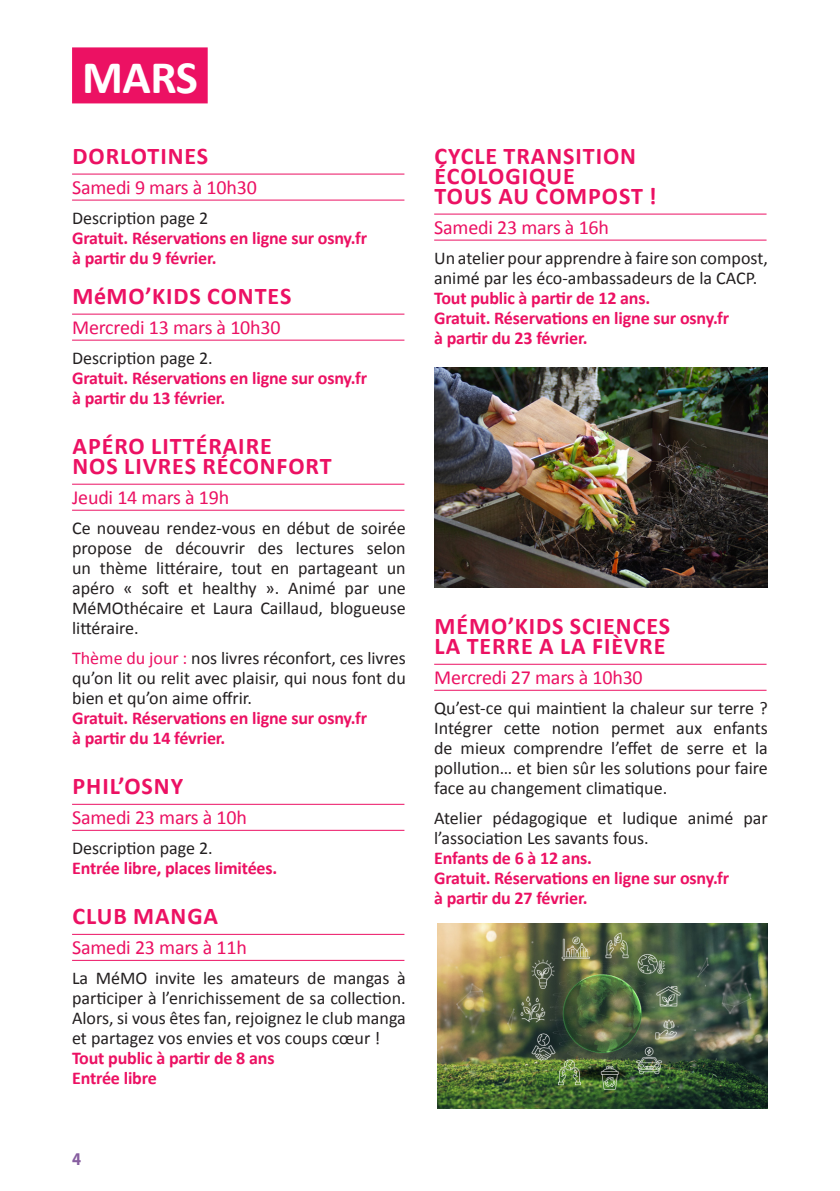
<style>
.page{position:relative;width:840px;height:1191px;background:#fff}
.page>*{position:absolute;margin:0;border:0;box-sizing:border-box;transform-origin:0 0}
.Style_de_paragraphe_1{font:700 46.8px "Calibri";color:#fff}
.Style_de_paragraphe_1-2{font:700 24px/20px "Calibri";letter-spacing:.04em;color:#ec1163}
.Style_de_paragraphe_1-3{font:20px "Calibri";letter-spacing:-.01em;color:#ec1163}
.Style_de_paragraphe_1-4{font:18px/20px "Calibri";color:#231f20;text-align:justify}
.Style_de_paragraphe_1-5{font:700 18px/20px "Calibri";letter-spacing:-.01em;color:#ec1163}
.t1{font:700 18px "Myriad Pro";color:#875ea0;scale:.9 1}
.s1{color:#ec1163}
</style>
<div class="page">
<hr style="left:72px;top:174px;width:332px;height:1px;background:#ec1163">
<hr style="left:72px;top:314px;width:332px;height:1px;background:#ec1163">
<hr style="left:72px;top:484px;width:332px;height:1px;background:#ec1163">
<hr style="left:72px;top:804px;width:332px;height:1px;background:#ec1163">
<hr style="left:72px;top:934px;width:332px;height:1px;background:#ec1163">
<hr style="left:72px;top:200px;width:332px;height:1px;background:#ec1163">
<hr style="left:72px;top:340px;width:332px;height:1px;background:#ec1163">
<hr style="left:72px;top:510px;width:332px;height:1px;background:#ec1163">
<hr style="left:72px;top:830px;width:332px;height:1px;background:#ec1163">
<hr style="left:72px;top:960px;width:332px;height:1px;background:#ec1163">
<hr style="left:434px;top:214px;width:332px;height:1px;background:#ec1163">
<hr style="left:434px;top:664px;width:332px;height:1px;background:#ec1163">
<hr style="left:434px;top:240px;width:332px;height:1px;background:#ec1163">
<hr style="left:434px;top:690px;width:332px;height:1px;background:#ec1163">
<div style="left:72px;top:47px;width:135px;height:56px;background:#ec1163"></div>
<img style="left:434px;top:367px;width:333px;height:220px">
<img style="left:437px;top:923px;width:330px;height:186px">
<p class="Style_de_paragraphe_1" style="left:82px;top:48px;width:117px">MARS</p>
<p class="Style_de_paragraphe_1-2" style="left:72px;top:146px;width:137px">DORLOTINES</p>
<p class="Style_de_paragraphe_1-3" style="left:72px;top:175px;width:186px">Samedi 9 mars à 10h30</p>
<p class="Style_de_paragraphe_1-4" style="left:72px;top:208px;width:138px">Description page 2</p>
<p class="Style_de_paragraphe_1-5" style="left:72px;top:228px;width:296px">Gratuit. Réservations en ligne sur osny.fr à partir du 9 février.</p>
<p class="Style_de_paragraphe_1-2" style="left:72px;top:286px;width:220px">MéMO’KIDS CONTES</p>
<p class="Style_de_paragraphe_1-3" style="left:72px;top:315px;width:210px">Mercredi 13 mars à 10h30</p>
<p class="Style_de_paragraphe_1-4" style="left:72px;top:348px;width:142px">Description page 2.</p>
<p class="Style_de_paragraphe_1-5" style="left:72px;top:368px;width:296px">Gratuit. Réservations en ligne sur osny.fr à partir du 13 février.</p>
<p class="Style_de_paragraphe_1-2" style="left:72px;top:436px;width:201px">APÉRO LITTÉRAIRE</p>
<p class="Style_de_paragraphe_1-2" style="left:72px;top:456px;width:260px">NOS LIVRES RÉCONFORT</p>
<p class="Style_de_paragraphe_1-3" style="left:72px;top:485px;width:159px">Jeudi 14 mars à 19h</p>
<p class="Style_de_paragraphe_1-4" style="left:72px;top:518px;width:335px">Ce nouveau rendez-vous en début de soirée propose de découvrir des lectures selon un thème littéraire, tout en partageant un apéro « soft et healthy ». Animé par une MéMOthécaire et Laura Caillaud, blogueuse littéraire.</p>
<p class="Style_de_paragraphe_1-4" style="left:72px;top:648px;width:335px"><span class="s1">Thème du jour :</span> nos livres réconfort, ces livres qu’on lit ou relit avec plaisir, qui nous font du bien et qu’on aime offrir.</p>
<p class="Style_de_paragraphe_1-5" style="left:72px;top:708px;width:296px">Gratuit. Réservations en ligne sur osny.fr à partir du 14 février.</p>
<p class="Style_de_paragraphe_1-2" style="left:72px;top:776px;width:112px">PHIL’OSNY</p>
<p class="Style_de_paragraphe_1-3" style="left:72px;top:805px;width:176px">Samedi 23 mars à 10h</p>
<p class="Style_de_paragraphe_1-4" style="left:72px;top:838px;width:142px">Description page 2.</p>
<p class="Style_de_paragraphe_1-5" style="left:72px;top:858px;width:207px">Entrée libre, places limitées.</p>
<p class="Style_de_paragraphe_1-2" style="left:72px;top:906px;width:147px">CLUB MANGA</p>
<p class="Style_de_paragraphe_1-3" style="left:72px;top:935px;width:176px">Samedi 23 mars à 11h</p>
<p class="Style_de_paragraphe_1-4" style="left:72px;top:968px;width:335px">La MéMO invite les amateurs de mangas à participer à l’enrichissement de sa collection.<br>Alors, si vous êtes fan, rejoignez le club manga et partagez vos envies et vos coups cœur !</p>
<p class="Style_de_paragraphe_1-5" style="left:72px;top:1048px;width:204px">Tout public à partir de 8 ans</p>
<p class="Style_de_paragraphe_1-5" style="left:72px;top:1068px;width:86px">Entrée libre</p>
<p class="t1" style="left:72px;top:1147px;width:11px">4</p>
<p class="Style_de_paragraphe_1-2" style="left:434px;top:146px;width:203px">CYCLE TRANSITION<br>ÉCOLOGIQUE</p>
<p class="Style_de_paragraphe_1-2" style="left:434px;top:186px;width:223px">TOUS AU COMPOST !</p>
<p class="Style_de_paragraphe_1-3" style="left:434px;top:215px;width:176px">Samedi 23 mars à 16h</p>
<p class="Style_de_paragraphe_1-4" style="left:434px;top:248px;width:335px">Un atelier pour apprendre à faire son compost, animé par les éco-ambassadeurs de la CACP.</p>
<p class="Style_de_paragraphe_1-5" style="left:434px;top:288px;width:217px">Tout public à partir de 12 ans.</p>
<p class="Style_de_paragraphe_1-5" style="left:434px;top:308px;width:296px">Gratuit. Réservations en ligne sur osny.fr à partir du 23 février.</p>
<p class="Style_de_paragraphe_1-2" style="left:434px;top:616px;width:237px">MÉMO’KIDS SCIENCES</p>
<p class="Style_de_paragraphe_1-2" style="left:434px;top:636px;width:232px">LA TERRE A LA FIÈVRE</p>
<p class="Style_de_paragraphe_1-3" style="left:434px;top:665px;width:210px">Mercredi 27 mars à 10h30</p>
<p class="Style_de_paragraphe_1-4" style="left:434px;top:698px;width:335px">Qu’est-ce qui maintient la chaleur sur terre ?<br>Intégrer cette notion permet aux enfants de mieux comprendre l’effet de serre et la pollution… et bien sûr les solutions pour faire face au changement climatique.</p>
<p class="Style_de_paragraphe_1-4" style="left:434px;top:808px;width:335px">Atelier pédagogique et ludique animé par l’association Les savants fous.</p>
<p class="Style_de_paragraphe_1-5" style="left:434px;top:848px;width:159px">Enfants de 6 à 12 ans.</p>
<p class="Style_de_paragraphe_1-5" style="left:434px;top:868px;width:296px">Gratuit. Réservations en ligne sur osny.fr à partir du 27 février.</p>
</div>
